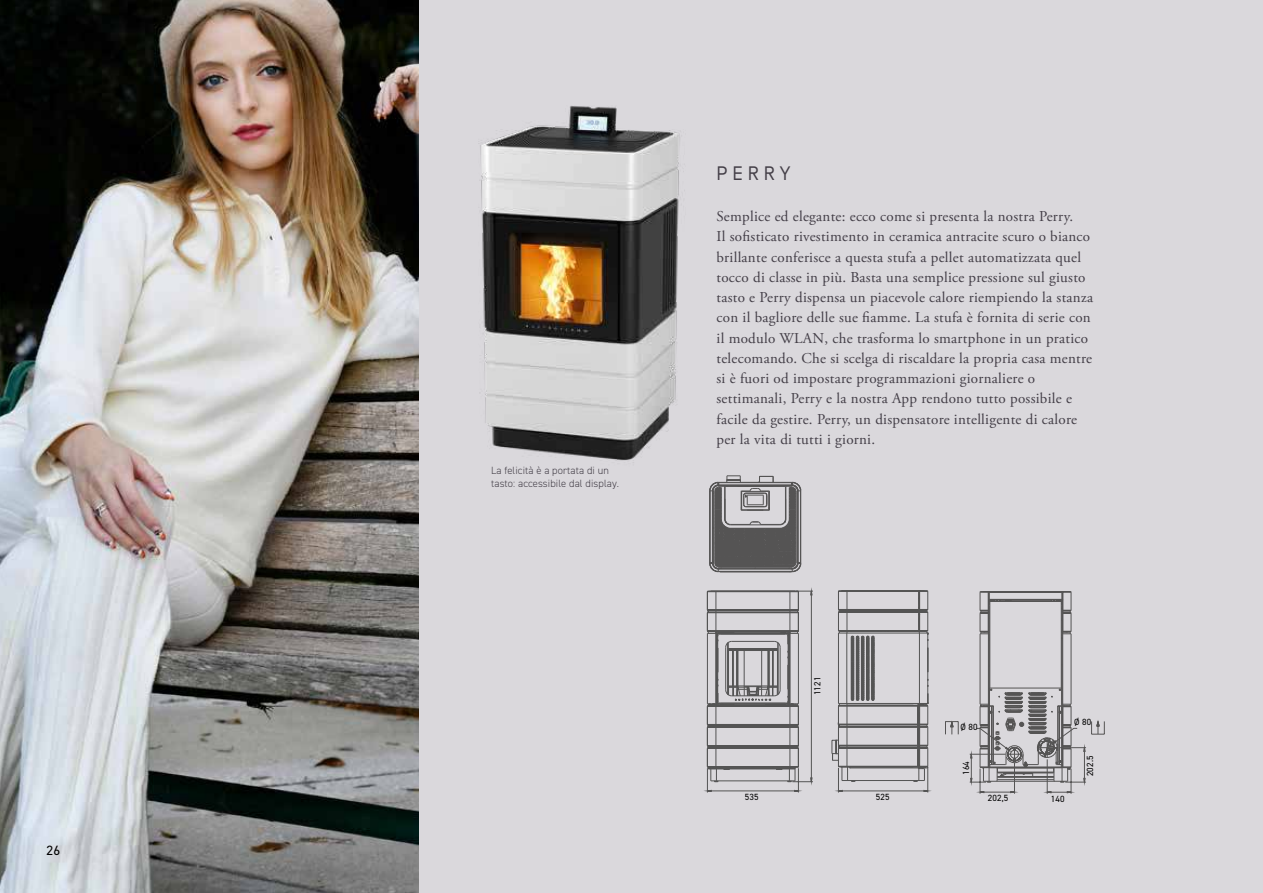
<style>
.page{position:relative;width:1263px;height:893px;background:#dad8dc}
.page>*{position:absolute;margin:0;border:0;box-sizing:border-box;transform-origin:0 0}
.t1{font:19.5px "Simplon Norm";letter-spacing:.25em;color:#433e47}
.t2{font:15px/20.2px "Adobe Garamond Pro";letter-spacing:.02em;color:#433e47}
.t3{font:13.5px "DIN2014";color:#000}
.t4{font:300 10.5px/13.5px "DIN2014";letter-spacing:.01em;color:#433e47}
.t5{font:9px "DIN2014";letter-spacing:.015em;color:#000}
</style>
<div class="page">
<img style="left:478px;top:106px;width:202px;height:357px">
<img style="left:0;top:0;width:419px;height:893px">
<svg style="left:709px;top:475px;width:93px;height:98px"></svg>
<svg style="left:707px;top:590px;width:106px;height:202px"></svg>
<svg style="left:831px;top:590px;width:98px;height:202px"></svg>
<svg style="left:945px;top:591px;width:160px;height:203px"></svg>
<hr style="left:1084px;top:748px;width:1px;height:34px;background:#555454">
<p class="t3" style="left:47px;top:841px;width:15px">26</p>
<p class="t4" style="left:491px;top:463px;width:129px">La felicità è a portata di un tasto: accessibile dal display.</p>
<h1 class="t1" style="left:716px;top:163px;width:75px">PERRY</h1>
<p class="t2" style="left:716px;top:207px;width:378px">Semplice ed elegante: ecco come si presenta la nostra Perry.<br>Il sofisticato rivestimento in ceramica antracite scuro o bianco brillante conferisce a questa stufa a pellet automatizzata quel tocco di classe in più. Basta una semplice pressione sul giusto tasto e Perry dispensa un piacevole calore riempiendo la stanza con il bagliore delle sue fiamme. La stufa è fornita di serie con il modulo WLAN, che trasforma lo smartphone in un pratico telecomando. Che si scelga di riscaldare la propria casa mentre si è fuori od impostare programmazioni giornaliere o settimanali, Perry e la nostra App rendono tutto possibile e facile da gestire. Perry, un dispensatore intelligente di calore per la vita di tutti i giorni.</p>
<p class="t5" style="left:745px;top:791px;width:15px">535</p>
<p class="t5" style="left:812px;top:695px;width:20px;rotate:-90deg">1121</p>
<p class="t5" style="left:876px;top:791px;width:15px">525</p>
<p class="t5" style="left:960px;top:721px;width:19px">Ø 80</p>
<p class="t5" style="left:960px;top:775px;width:15px;rotate:-90deg">164</p>
<p class="t5" style="left:1074px;top:717px;width:19px">Ø 80</p>
<p class="t5" style="left:988px;top:792px;width:22px">202,5</p>
<p class="t5" style="left:1051px;top:793px;width:15px">140</p>
<p class="t5" style="left:1084px;top:776px;width:22px;rotate:-90deg">202.5</p>
</div>
